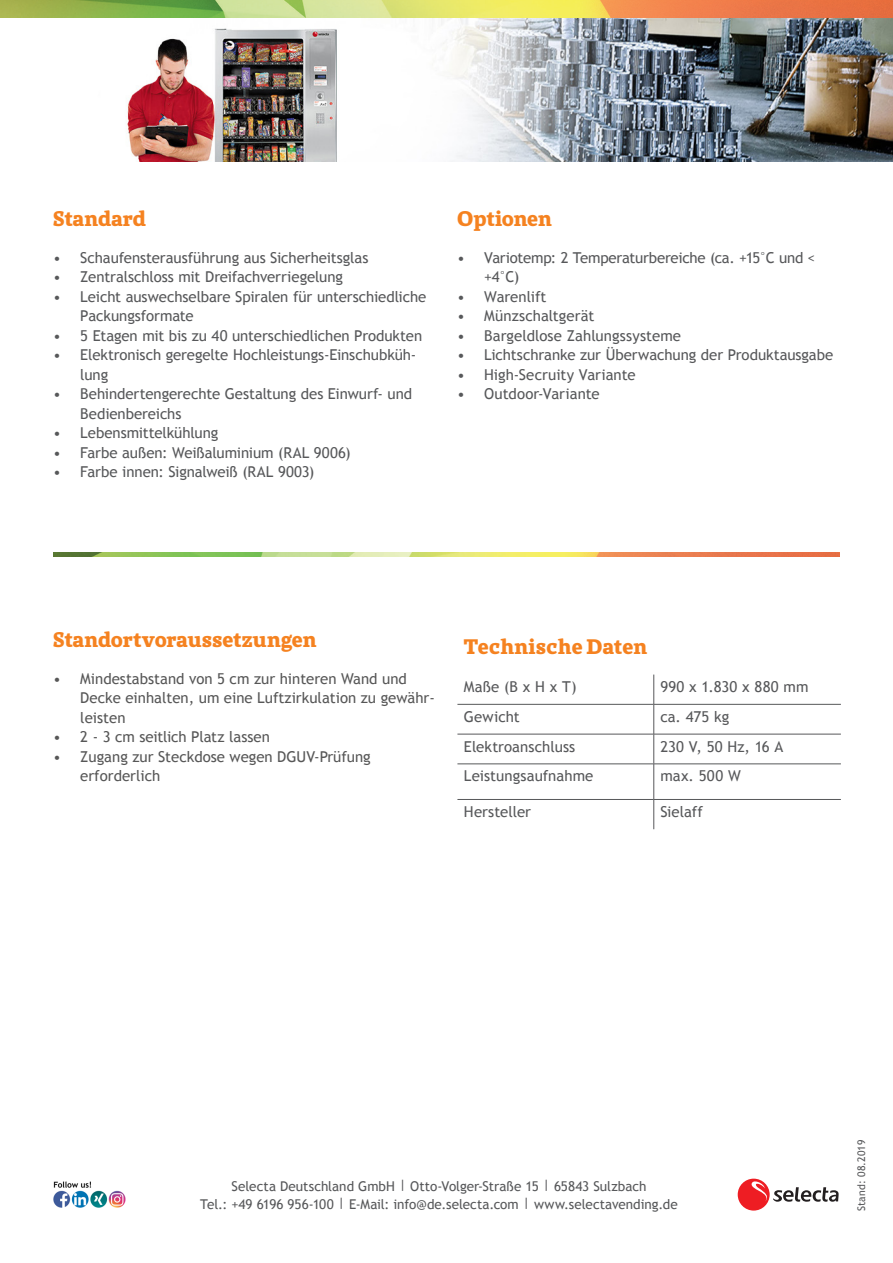
<style>
.page{position:relative;width:893px;height:1263px;background:#fff}
.page>*{position:absolute;margin:0;border:0;box-sizing:border-box;transform-origin:0 0}
.t1{font:900 21px "St Marie Pro";letter-spacing:.005em;color:#f58220}
.t2{font:15px/19.5px "Trebuchet MS";letter-spacing:-.005em;color:#57585a}
.t3{font:15px/19.5px "Trebuchet MS";color:#575757}
.t4{font:15px "Trebuchet MS";letter-spacing:.015em;color:#57585a}
.t5{font:13.5px "Trebuchet MS";color:#57585a}
.t6{font:10.5px "Trebuchet MS";letter-spacing:.015em;color:#57585a}
</style>
<div class="page">
<img style="left:0;top:17px;width:893px;height:144px">
<img style="left:0;top:0;width:893px;height:17px">
<img style="left:53px;top:553px;width:787px;height:3px">
<svg style="left:773px;top:1187px;width:66px;height:15px"></svg>
<div style="left:738px;top:1178px;width:32px;height:32px;background:#ee1d23;border-radius:50%"></div>
<svg style="left:751px;top:1178px;width:16px;height:23px"></svg>
<img style="left:53px;top:1181px;width:73px;height:27px">
<hr style="left:653px;top:674px;width:1px;height:30px;background:#57585a">
<hr style="left:457px;top:704px;width:197px;height:1px;background:#57585a">
<hr style="left:654px;top:704px;width:187px;height:1px;background:#57585a">
<hr style="left:653px;top:704px;width:1px;height:30px;background:#57585a">
<hr style="left:457px;top:734px;width:197px;height:1px;background:#57585a">
<hr style="left:654px;top:734px;width:187px;height:1px;background:#57585a">
<hr style="left:653px;top:734px;width:1px;height:30px;background:#57585a">
<hr style="left:653px;top:764px;width:1px;height:35px;background:#57585a">
<hr style="left:457px;top:799px;width:197px;height:1px;background:#57585a">
<hr style="left:654px;top:799px;width:187px;height:1px;background:#57585a">
<svg style="left:653px;top:800px;width:1px;height:29px"></svg>
<hr style="left:457px;top:764px;width:197px;height:1px;background:#57585a">
<hr style="left:654px;top:764px;width:187px;height:1px;background:#57585a">
<p class="t1" style="left:53px;top:206px;width:94px">Standard</p>
<p class="t2" style="left:53px;top:248px;width:317px">• Schaufensterausführung aus Sicherheitsglas</p>
<p class="t2" style="left:53px;top:267px;width:291px">• Zentralschloss mit Dreifachverriegelung</p>
<p class="t2" style="left:80px;top:287px;width:348px;text-indent:-27px">• Leicht auswechselbare Spiralen für unterschiedliche<br>Packungsformate</p>
<p class="t2" style="left:53px;top:326px;width:370px">• 5 Etagen mit bis zu 40 unterschiedlichen Produkten</p>
<p class="t2" style="left:80px;top:345px;width:338px;text-indent:-27px">• Elektronisch geregelte Hochleistungs-Einschubküh&shy;lung</p>
<p class="t2" style="left:80px;top:384px;width:334px;text-indent:-27px">• Behindertengerechte Gestaltung des Einwurf- und<br>Bedienbereichs</p>
<p class="t2" style="left:53px;top:423px;width:167px">• Lebensmittelkühlung</p>
<p class="t2" style="left:53px;top:443px;width:299px">• Farbe außen: Weißaluminium (RAL 9006)</p>
<p class="t2" style="left:53px;top:462px;width:262px">• Farbe innen: Signalweiß (RAL 9003)</p>
<p class="t1" style="left:457px;top:206px;width:96px">Optionen</p>
<p class="t2" style="left:484px;top:248px;width:333px;text-indent:-27px">• Variotemp: 2 Temperaturbereiche (ca. +15°C und &lt; +4°C)</p>
<p class="t2" style="left:457px;top:287px;width:91px">• Warenlift</p>
<p class="t2" style="left:457px;top:306px;width:139px">• Münzschaltgerät</p>
<p class="t2" style="left:457px;top:326px;width:226px">• Bargeldlose Zahlungssysteme</p>
<p class="t2" style="left:457px;top:345px;width:378px">• Lichtschranke zur Überwachung der Produktausgabe</p>
<p class="t2" style="left:457px;top:365px;width:180px">• High-Secruity Variante</p>
<p class="t2" style="left:457px;top:384px;width:144px">• Outdoor-Variante</p>
<p class="t1" style="left:53px;top:627px;width:265px">Standortvoraussetzungen</p>
<p class="t3" style="left:80px;top:669px;width:356px;text-indent:-27px">• Mindestabstand von 5 cm zur hinteren Wand und<br>Decke einhalten, um eine Luftzirkulation zu gewähr&shy;leisten</p>
<p class="t3" style="left:53px;top:727px;width:218px">• 2 - 3 cm seitlich Platz lassen</p>
<p class="t3" style="left:80px;top:747px;width:292px;text-indent:-27px">• Zugang zur Steckdose wegen DGUV-Prüfung erforderlich</p>
<p class="t1" style="left:464px;top:634px;width:185px">Technische Daten</p>
<p class="t2" style="left:464px;top:677px;width:114px">Maße (B x H x T)</p>
<p class="t4" style="left:660px;top:678px;width:150px">990 x 1.830 x 880 mm</p>
<p class="t2" style="left:464px;top:707px;width:57px">Gewicht</p>
<p class="t2" style="left:660px;top:707px;width:71px">ca. 475 kg</p>
<p class="t2" style="left:464px;top:737px;width:113px">Elektroanschluss</p>
<p class="t2" style="left:660px;top:737px;width:125px">230 V, 50 Hz, 16 A</p>
<p class="t2" style="left:464px;top:767px;width:131px">Leistungsaufnahme</p>
<p class="t2" style="left:660px;top:767px;width:82px">max. 500 W</p>
<p class="t2" style="left:464px;top:802px;width:69px">Hersteller</p>
<p class="t2" style="left:660px;top:802px;width:44px">Sielaff</p>
<p class="t5" style="left:232px;top:1178px;width:416px">Selecta Deutschland GmbH | Otto-Volger-Straße 15 | 65843 Sulzbach</p>
<p class="t5" style="left:200px;top:1196px;width:479px">Tel.: +49 6196 956-100 | E-Mail: info@de.selecta.com | www.selectavending.de</p>
<p class="t6" style="left:855px;top:1211px;width:73px;rotate:-90deg">Stand: 08.2019</p>
</div>
